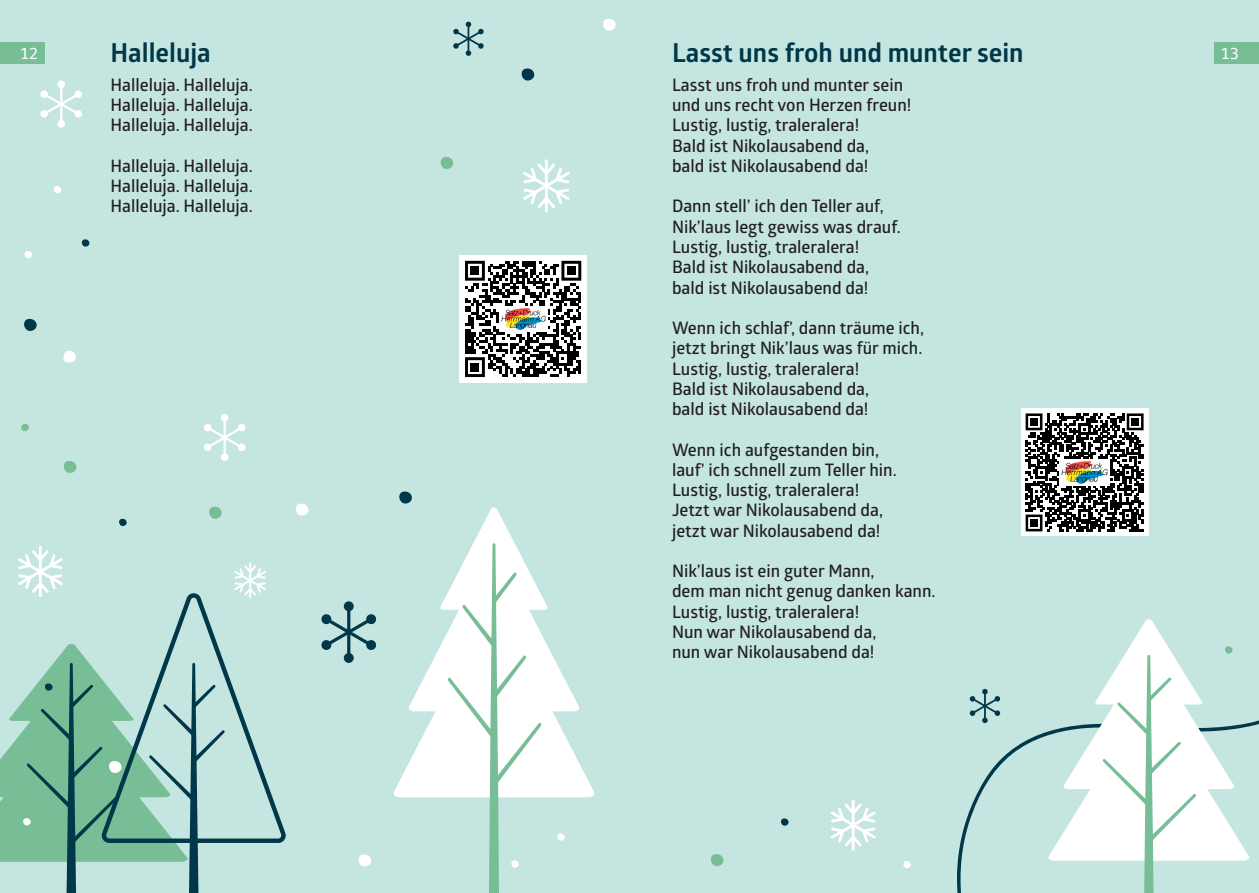
<style>
.page{position:relative;width:1259px;height:893px;background:#fff}
.page>*{position:absolute;margin:0;border:0;box-sizing:border-box;transform-origin:0 0}
.t1{font:700 26.25px "Glober";color:#003849}
.t2{font:600 17.25px/20.2px "Glober";color:#231f20}
.t3{font:15px "Menlo";color:#fff}
</style>
<div class="page">
<div style="left:0;top:0;width:629px;height:893px;background:#c5e5e0"></div>
<div style="left:0;top:43px;width:45px;height:21px;background:#77be96"></div>
<svg style="left:557px;top:833px;width:8px;height:8px"></svg>
<svg style="left:18px;top:546px;width:45px;height:51px"></svg>
<svg style="left:40px;top:81px;width:42px;height:47px"></svg>
<svg style="left:170px;top:593px;width:116px;height:250px"></svg>
<svg style="left:521px;top:68px;width:14px;height:13px"></svg>
<svg style="left:64px;top:461px;width:13px;height:12px"></svg>
<svg style="left:603px;top:18px;width:13px;height:13px"></svg>
<svg style="left:54px;top:186px;width:8px;height:8px"></svg>
<svg style="left:24px;top:251px;width:8px;height:7px"></svg>
<svg style="left:82px;top:239px;width:8px;height:8px"></svg>
<svg style="left:0;top:644px;width:225px;height:249px"></svg>
<svg style="left:453px;top:22px;width:31px;height:34px"></svg>
<svg style="left:523px;top:159px;width:47px;height:54px"></svg>
<svg style="left:440px;top:157px;width:14px;height:12px"></svg>
<svg style="left:119px;top:518px;width:8px;height:8px"></svg>
<svg style="left:358px;top:854px;width:13px;height:13px"></svg>
<svg style="left:24px;top:319px;width:13px;height:12px"></svg>
<svg style="left:21px;top:423px;width:8px;height:8px"></svg>
<svg style="left:63px;top:350px;width:13px;height:13px"></svg>
<svg style="left:393px;top:507px;width:202px;height:290px"></svg>
<svg style="left:448px;top:543px;width:93px;height:350px"></svg>
<div style="left:629px;top:0;width:630px;height:893px;background:#c5e5e0"></div>
<svg style="left:957px;top:688px;width:302px;height:205px"></svg>
<svg style="left:1047px;top:619px;width:203px;height:242px"></svg>
<svg style="left:1102px;top:655px;width:94px;height:238px"></svg>
<svg style="left:831px;top:799px;width:45px;height:52px"></svg>
<svg style="left:711px;top:854px;width:13px;height:13px"></svg>
<svg style="left:903px;top:861px;width:8px;height:8px"></svg>
<svg style="left:1225px;top:646px;width:8px;height:8px"></svg>
<svg style="left:781px;top:818px;width:8px;height:8px"></svg>
<div style="left:1214px;top:43px;width:45px;height:21px;background:#77be96"></div>
<svg style="left:969px;top:689px;width:31px;height:34px"></svg>
<svg style="left:344px;top:601px;width:10px;height:10px"></svg>
<div style="left:344px;top:653px;width:10px;height:10px;background:#003849;border-radius:50%"></div>
<svg style="left:321px;top:605px;width:56px;height:54px"></svg>
<svg style="left:296px;top:503px;width:13px;height:13px"></svg>
<svg style="left:399px;top:491px;width:13px;height:13px"></svg>
<svg style="left:234px;top:562px;width:32px;height:37px"></svg>
<svg style="left:204px;top:414px;width:42px;height:47px"></svg>
<svg style="left:209px;top:506px;width:13px;height:13px"></svg>
<div style="left:1020px;top:409px;width:128px;height:127px;background:#fff"></div>
<svg style="left:1025px;top:413px;width:118px;height:118px"></svg>
<div style="left:1030px;top:418px;width:7px;height:7px;background:#000"></div>
<div style="left:1131px;top:418px;width:7px;height:7px;background:#000"></div>
<div style="left:1030px;top:519px;width:7px;height:8px;background:#000"></div>
<img style="left:1059px;top:459px;width:51px;height:27px">
<div style="left:459px;top:255px;width:128px;height:128px;background:#fff"></div>
<svg style="left:465px;top:261px;width:116px;height:116px"></svg>
<div style="left:471px;top:266px;width:8px;height:9px;background:#000"></div>
<div style="left:567px;top:266px;width:8px;height:9px;background:#000"></div>
<div style="left:471px;top:363px;width:8px;height:8px;background:#000"></div>
<img style="left:499px;top:306px;width:48px;height:25px">
<p class="t3" style="left:20px;top:43px;width:20px">12</p>
<h1 class="t1" style="left:672px;top:35px;width:353px">Lasst uns froh und munter sein</h1>
<p class="t3" style="left:1220px;top:43px;width:20px">13</p>
<p class="t2" style="left:672px;top:74px;width:241px">Lasst uns froh und munter sein und uns recht von Herzen freun!<br>Lustig, lustig, traleralera!<br>Bald ist Nikolausabend da,<br>bald ist Nikolausabend da!</p>
<p class="t2" style="left:672px;top:196px;width:230px">Dann stell’ ich den Teller auf,<br>Nik’laus legt gewiss was drauf.<br>Lustig, lustig, traleralera!<br>Bald ist Nikolausabend da, bald ist Nikolausabend da!</p>
<p class="t2" style="left:672px;top:317px;width:254px">Wenn ich schlaf’, dann träume ich, jetzt bringt Nik’laus was für mich.<br>Lustig, lustig, traleralera!<br>Bald ist Nikolausabend da,<br>bald ist Nikolausabend da!</p>
<p class="t2" style="left:672px;top:439px;width:226px">Wenn ich aufgestanden bin, lauf’ ich schnell zum Teller hin.<br>Lustig, lustig, traleralera!<br>Jetzt war Nikolausabend da, jetzt war Nikolausabend da!</p>
<p class="t2" style="left:672px;top:560px;width:265px">Nik’laus ist ein guter Mann,<br>dem man nicht genug danken kann.<br>Lustig, lustig, traleralera!<br>Nun war Nikolausabend da,<br>nun war Nikolausabend da!</p>
<h1 class="t1" style="left:111px;top:35px;width:102px">Halleluja</h1>
<p class="t2" style="left:111px;top:74px;width:144px;text-align:justify">Halleluja. Halleluja.<br>Halleluja. Halleluja.<br>Halleluja. Halleluja.</p>
<p class="t2" style="left:111px;top:155px;width:144px;text-align:justify">Halleluja. Halleluja.<br>Halleluja. Halleluja.<br>Halleluja. Halleluja.</p>
</div>
